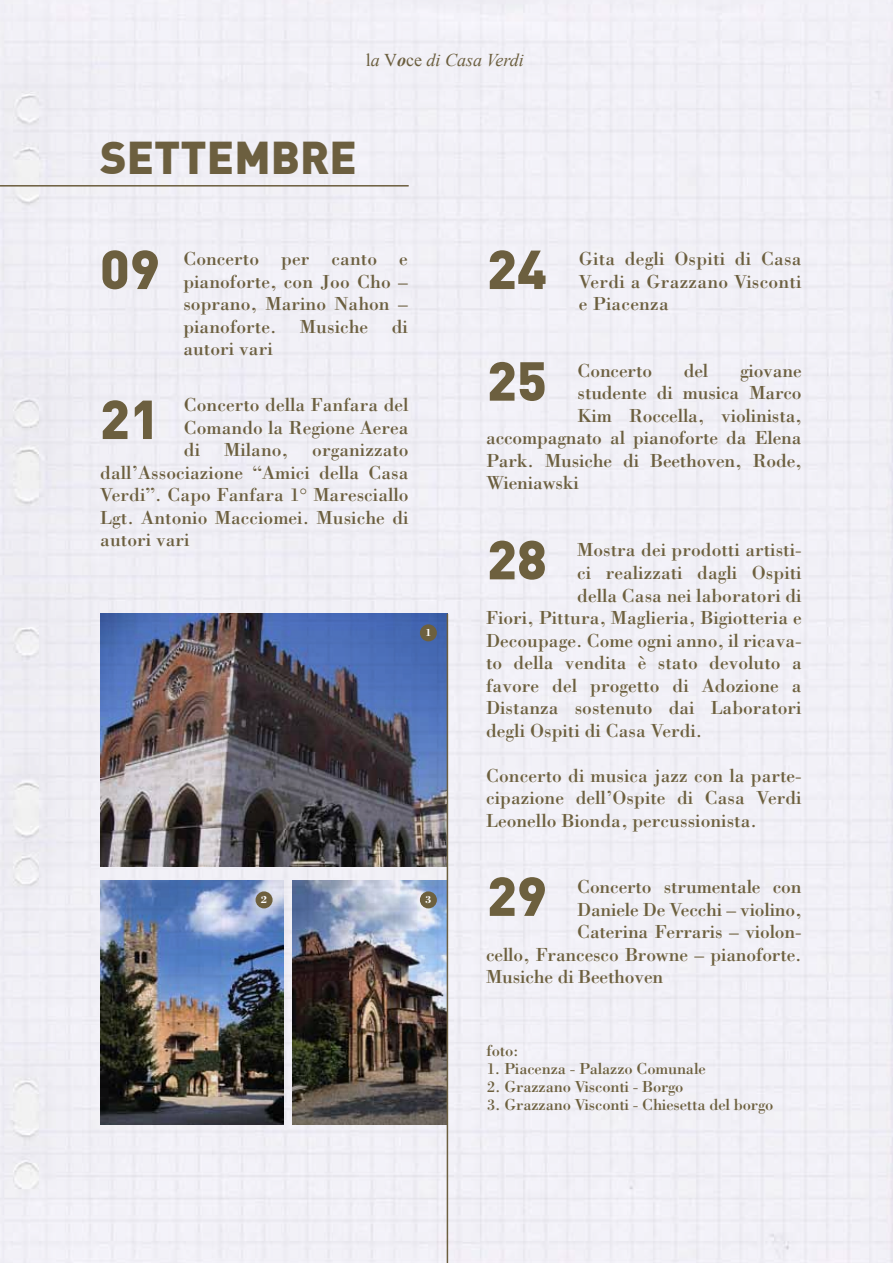
<style>
.page{position:relative;width:893px;height:1263px;background:#f1f0f6}
.page>*{position:absolute;margin:0;border:0;box-sizing:border-box;transform-origin:0 0}
.t1{font:900 54px "DIN";color:#6c5f3f}
.t2{font:900 54px "DIN";color:#6d603e}
.t3{font:900 45px "DIN";color:#6c5f3f}
.t4{font:19.5px/22.5px "Bodoni Std";color:#6d603e;text-align:justify}
.t5{font:19.5px/22.5px "Bodoni Std";color:#6c5f3f;text-align:justify}
.t6{font:italic 18px "Times New Roman";color:#6c5f3f}
.t7{font:16.5px "Bodoni Std";letter-spacing:-.01em;color:#6d603e}
.t8{font:700 10.65px "Bodoni Std";color:#fff}
.s1{font-style:normal}
.s2{font-weight:700}
</style>
<div class="page">
<hr style="left:0;top:185px;width:409px;height:2px;background:#6c5f3f">
<img style="left:100px;top:881px;width:183px;height:244px">
<img style="left:100px;top:614px;width:347px;height:252px">
<img style="left:292px;top:881px;width:155px;height:244px">
<hr style="left:447px;top:614px;width:1px;height:649px;background:#6c5f3f">
<div style="left:420px;top:624px;width:17px;height:17px;background:#6d603e;border-radius:50%"></div>
<div style="left:420px;top:891px;width:17px;height:17px;background:#6d603e;border-radius:50%"></div>
<div style="left:256px;top:891px;width:17px;height:17px;background:#6d603e;border-radius:50%"></div>
<p class="t6" style="left:366px;top:48px;width:160px"><span class="s1">l</span>a <span class="s1">V</span><span class="s2">o</span><span class="s1">ce</span> di Casa Verdi</p>
<h2 class="t3" style="left:100px;top:127px;width:258px">SETTEMBRE</h2>
<h1 class="t1" style="left:100px;top:233px;width:62px">09</h1>
<p class="t5" style="left:183px;top:247px;width:226px">Concerto per canto e pianoforte, con Joo Cho – soprano, Marino Nahon – pianoforte. Musiche di autori vari</p>
<h1 class="t1" style="left:487px;top:233px;width:62px">24</h1>
<p class="t5" style="left:579px;top:247px;width:224px">Gita degli Ospiti di Casa Verdi a Grazzano Visconti e Piacenza</p>
<p class="t5" style="left:184px;top:393px;width:226px">Concerto della Fanfara del</p>
<p class="t5" style="left:184px;top:416px;width:226px">Comando la Regione Aerea</p>
<p class="t5" style="left:184px;top:438px;width:226px">di Milano, organizzato</p>
<p class="t5" style="left:100px;top:461px;width:310px">dall’Associazione “Amici della Casa</p>
<p class="t5" style="left:100px;top:483px;width:310px">Verdi”. Capo Fanfara 1° Maresciallo</p>
<p class="t5" style="left:100px;top:506px;width:310px">Lgt. Antonio Macciomei. Musiche di</p>
<p class="t5" style="left:100px;top:528px;width:91px">autori vari</p>
<h1 class="t1" style="left:100px;top:383px;width:62px">21</h1>
<p class="t8" style="left:425px;top:626px;width:8px">1</p>
<p class="t8" style="left:261px;top:893px;width:8px">2</p>
<p class="t8" style="left:425px;top:893px;width:8px">3</p>
<h1 class="t1" style="left:487px;top:345px;width:62px">25</h1>
<p class="t5" style="left:578px;top:359px;width:76px">Concerto</p>
<p class="t5" style="left:684px;top:359px;width:26px">del</p>
<p class="t5" style="left:740px;top:359px;width:63px">giovane</p>
<p class="t5" style="left:578px;top:381px;width:226px">studente di musica Marco</p>
<p class="t5" style="left:578px;top:404px;width:226px">Kim Roccella, violinista,</p>
<p class="t5" style="left:486px;top:426px;width:317px">accompagnato al pianoforte da Elena</p>
<p class="t5" style="left:486px;top:449px;width:317px">Park. Musiche di Beethoven, Rode,</p>
<p class="t5" style="left:486px;top:471px;width:94px">Wieniawski</p>
<h1 class="t2" style="left:487px;top:524px;width:62px">28</h1>
<p class="t4" style="left:577px;top:538px;width:226px">Mostra dei prodotti artisti-</p>
<p class="t4" style="left:577px;top:561px;width:226px">ci realizzati dagli Ospiti</p>
<p class="t4" style="left:577px;top:583px;width:226px">della Casa nei laboratori di</p>
<p class="t4" style="left:486px;top:606px;width:317px">Fiori, Pittura, Maglieria, Bigiotteria e</p>
<p class="t4" style="left:486px;top:628px;width:317px">Decoupage. Come ogni anno, il ricava-</p>
<p class="t4" style="left:486px;top:651px;width:317px">to della vendita è stato devoluto a</p>
<p class="t4" style="left:486px;top:673px;width:317px">favore del progetto di Adozione a</p>
<p class="t4" style="left:486px;top:696px;width:317px">Distanza sostenuto dai Laboratori</p>
<p class="t4" style="left:486px;top:718px;width:218px">degli Ospiti di Casa Verdi.</p>
<p class="t4" style="left:486px;top:763px;width:317px">Concerto di musica jazz con la parte&shy;cipazione dell’Ospite di Casa Verdi Leonello Bionda, percussionista.</p>
<h1 class="t2" style="left:487px;top:860px;width:62px">29</h1>
<p class="t4" style="left:577px;top:875px;width:226px">Concerto strumentale con</p>
<p class="t4" style="left:577px;top:897px;width:226px">Daniele De Vecchi – violino,</p>
<p class="t4" style="left:577px;top:920px;width:226px">Caterina Ferraris – violon-</p>
<p class="t4" style="left:486px;top:942px;width:317px">cello, Francesco Browne – pianoforte.</p>
<p class="t4" style="left:486px;top:965px;width:179px">Musiche di Beethoven</p>
<p class="t7" style="left:486px;top:1040px;width:34px">foto:</p>
<p class="t7" style="left:487px;top:1058px;width:220px">1. Piacenza - Palazzo Comunale</p>
<p class="t7" style="left:487px;top:1076px;width:198px">2. Grazzano Visconti - Borgo</p>
<p class="t7" style="left:487px;top:1094px;width:288px">3. Grazzano Visconti - Chiesetta del borgo</p>
</div>
